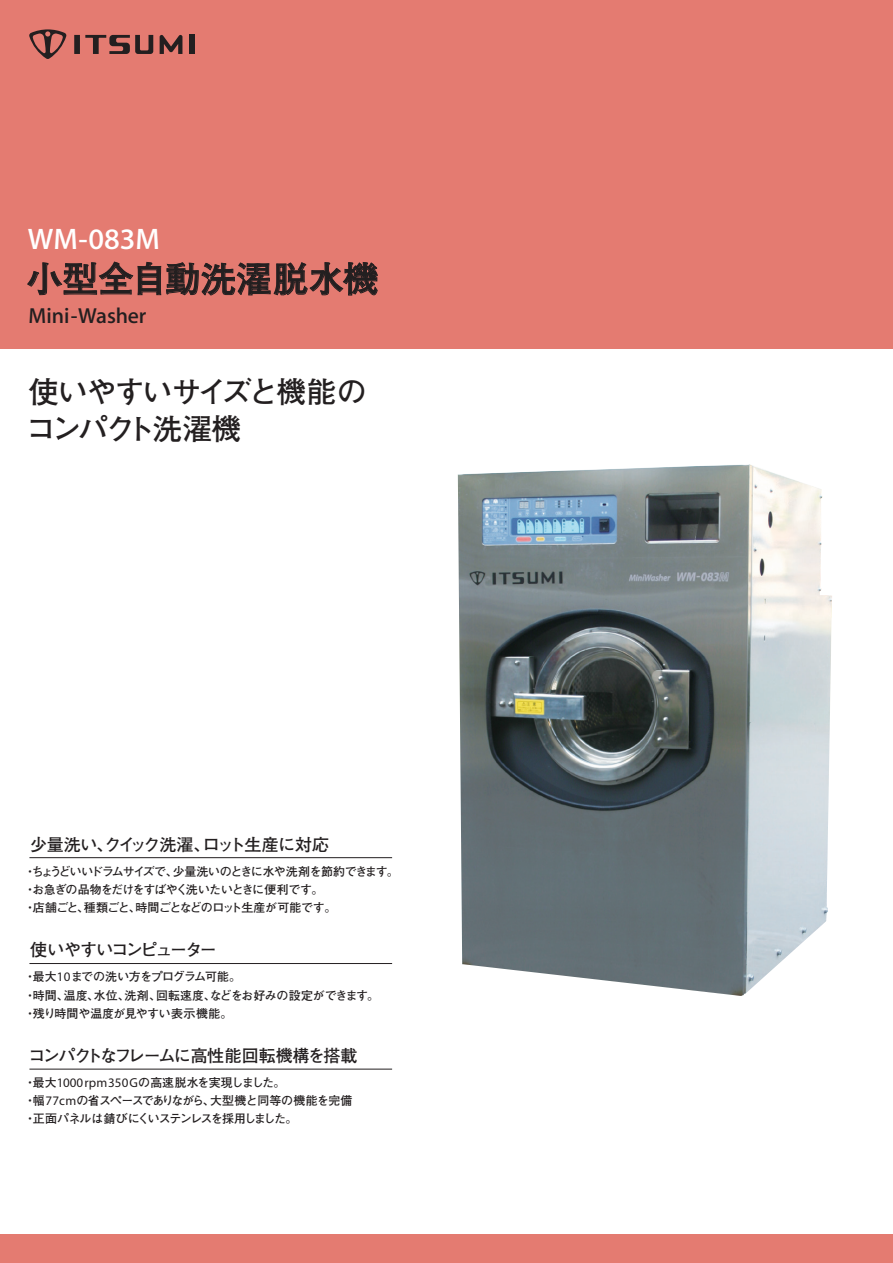
<style>
.page{position:relative;width:893px;height:1263px;background:#fff}
.page>*{position:absolute;margin:0;border:0;box-sizing:border-box;transform-origin:0 0}
.t1{font:35.7px "Futo Go B101 Pro Bold 90 pv RKSJ H";color:#231f20}
.t2{font:29.85px/37.2px "Futo Go B101 Pro Bold 90 pv RKSJ H";letter-spacing:-.06em;color:#231f20}
.t3{font:29.85px "Myriad MM 500 600";color:#fff}
.t4{font:21.75px "Myriad MM 500 600";color:#231f20}
.t5{font:16.95px "Futo Go B101 Pro Bold 90 pv RKSJ H";letter-spacing:-.07em;color:#231f20}
.t6{font:16.95px "Futo Go B101 Pro Bold 90 pv RKSJ H";letter-spacing:-.12em;color:#231f20}
.t7{font:16.95px "Futo Go B101 Pro Bold 90 pv RKSJ H";letter-spacing:-.02em;color:#231f20}
.t8{font:16.95px "Futo Go B101 Pro Bold 90 pv RKSJ H";letter-spacing:-.035em;color:#231f20}
.t9{font:12px/18.1px "Futo Go B101 Pro Bold 90 pv RKSJ H";letter-spacing:-.05em;color:#231f20}
.t10{font:12px/18.1px "Futo Go B101 Pro Bold 90 pv RKSJ H";letter-spacing:-.095em;color:#231f20}
.t11{font:12px "Futo Go B101 Pro Bold 90 pv RKSJ H";letter-spacing:-.025em;color:#231f20}
.t12{font:12px/18.1px "Futo Go B101 Pro Bold 90 pv RKSJ H";letter-spacing:-.02em;color:#231f20}
.t13{font:12px "Futo Go B101 Pro Bold 90 pv RKSJ H";letter-spacing:-.12em;color:#231f20}
.t14{font:12px "Futo Go B101 Pro Bold 90 pv RKSJ H";letter-spacing:-.145em;color:#231f20}
.t15{font:12px "Futo Go B101 Pro Bold 90 pv RKSJ H";letter-spacing:.01em;color:#231f20}
.s1{font-family:"Myriad Pro";font-size:13.05px}
</style>
<div class="page">
<div style="left:0;top:1234px;width:893px;height:29px;background:#e47b71"></div>
<div style="left:0;top:0;width:893px;height:349px;background:#e47b71"></div>
<img style="left:458px;top:464px;width:374px;height:532px">
<hr style="left:29px;top:857px;width:363px;height:1px;background:#231f20">
<hr style="left:29px;top:963px;width:363px;height:1px;background:#231f20">
<hr style="left:29px;top:1069px;width:363px;height:1px;background:#231f20">
<svg style="left:160px;top:35px;width:22px;height:19px"></svg>
<svg style="left:74px;top:35px;width:79px;height:19px"></svg>
<svg style="left:29px;top:29px;width:37px;height:30px"></svg>
<div style="left:189px;top:35px;width:6px;height:19px;background:#231f20"></div>
<svg style="left:28px;top:262px;width:349px;height:34px"></svg>
<h2 class="t3" style="left:28px;top:224px;width:133px">WM-083M</h2>
<h1 class="t1" style="left:27px;top:250px;width:353px">小型全自動洗濯脱水機</h1>
<h3 class="t4" style="left:28px;top:305px;width:120px">Mini-Washer</h3>
<h2 class="t2" style="left:26px;top:369px;width:342px">使いやすいサイズと機能のコンパクト洗濯機</h2>
<h3 class="t7" style="left:30px;top:830px;width:182px">少量洗いクイック洗濯、</h3>
<h3 class="t8" style="left:203px;top:830px;width:128px">ロット生産に対応</h3>
<h3 class="t5" style="left:97px;top:830px;width:19px">、</h3>
<p class="t14" style="left:32px;top:861px;width:147px">ちょうどいいドラムサイズで、</p>
<p class="t11" style="left:173px;top:861px;width:228px">少量洗いのときに水や洗剤を節約できます。</p>
<p class="t9" style="left:32px;top:860px;width:293px;text-indent:-8px">・<br>お急ぎの品物をだけをすばやく洗いたいときに便利です。</p>
<p class="t9" style="left:24px;top:878px;width:13px">・</p>
<p class="t9" style="left:135px;top:897px;width:202px">時間ごとなどのロット生産が可能です。</p>
<p class="t9" style="left:33px;top:897px;width:110px">店舗ごと種類ごと、</p>
<p class="t9" style="left:77px;top:897px;width:13px">、</p>
<p class="t9" style="left:24px;top:897px;width:13px">・</p>
<h3 class="t6" style="left:30px;top:936px;width:188px">使いやすいコンピューター</h3>
<p class="t9" style="left:33px;top:966px;width:210px">最大<span class="s1">10</span>までの洗い方をプログラム可能。</p>
<p class="t9" style="left:24px;top:966px;width:13px">・</p>
<p class="t9" style="left:210px;top:984px;width:171px">などをお好みの設定ができます。</p>
<p class="t9" style="left:156px;top:984px;width:61px">回転速度、</p>
<p class="t9" style="left:33px;top:984px;width:38px">時間、</p>
<p class="t9" style="left:94px;top:984px;width:37px">水位、</p>
<p class="t9" style="left:64px;top:984px;width:37px">温度、</p>
<p class="t9" style="left:125px;top:984px;width:38px">洗剤、</p>
<p class="t12" style="left:33px;top:984px;width:201px;text-indent:-8px">・<br>残り時間や温度が見やすい表示機能。</p>
<p class="t9" style="left:24px;top:1002px;width:13px">・</p>
<h3 class="t5" style="left:28px;top:1042px;width:331px">コンパクトなフレームに高性能回転機構を搭載</h3>
<p class="t9" style="left:33px;top:1072px;width:254px">最大<span class="s1">1000rpm350G</span>の高速脱水を実現しました。</p>
<p class="t9" style="left:24px;top:1072px;width:13px">・</p>
<p class="t15" style="left:210px;top:1091px;width:144px">大型機と同等の機能を完備</p>
<p class="t13" style="left:33px;top:1091px;width:184px">幅 <span class="s1">77cm</span>の省スペースでありながら、</p>
<p class="t10" style="left:33px;top:1090px;width:266px;text-indent:-8px">・<br>正面パネルは錆びにくいステンレスを採用しました。</p>
<p class="t9" style="left:24px;top:1108px;width:13px">・</p>
</div>
